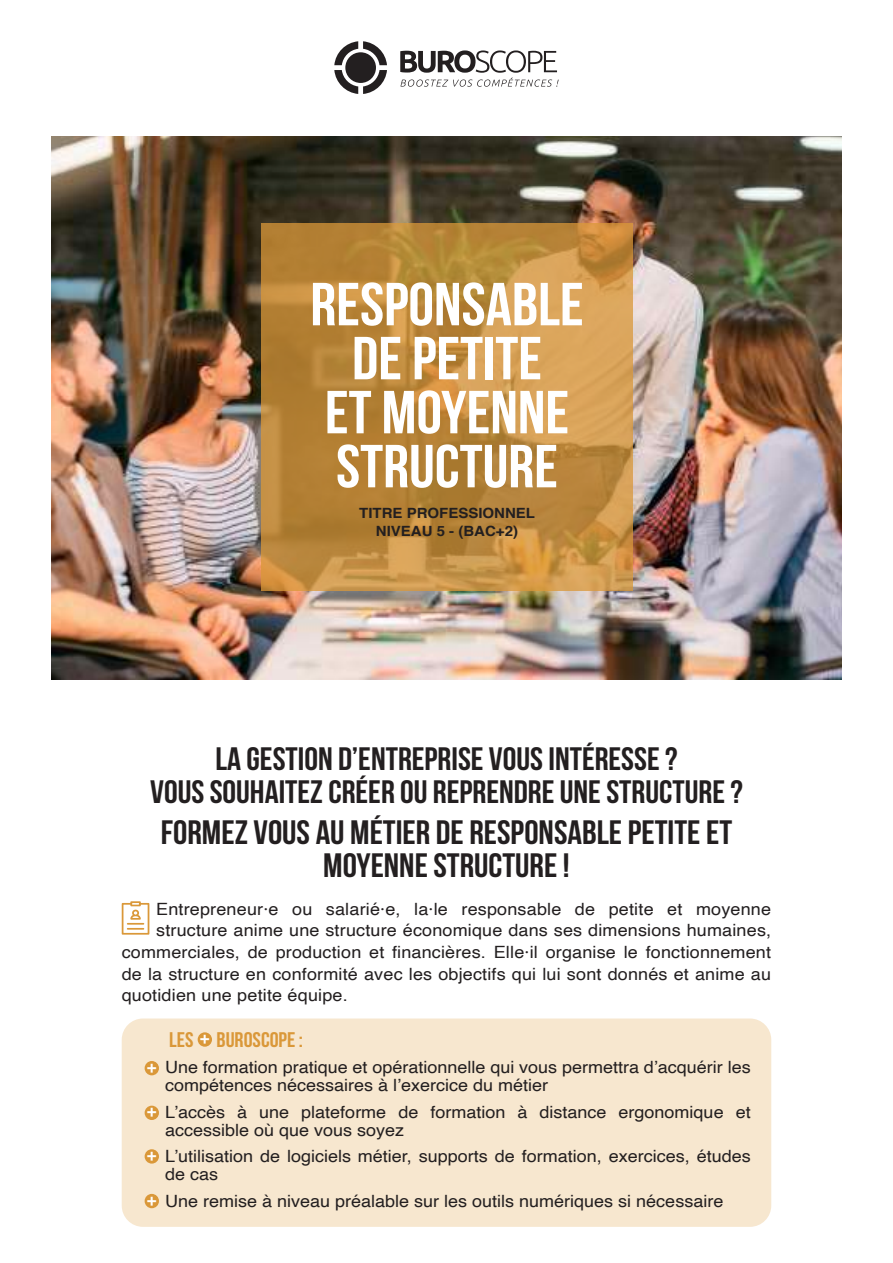
<style>
.page{position:relative;width:893px;height:1263px;background:#fff}
.page>*{position:absolute;margin:0;border:0;box-sizing:border-box;transform-origin:0 0}
.t1{font:700 60.6px/54px "Bebas Neue";color:#fff;text-align:center;scale:1.06 1}
.t2{font:700 33.9px/33px "Bebas Neue";color:#231f20;text-align:center;scale:1.06 1}
.t3{font:700 32.4px/33px "Bebas Neue";color:#231f20;text-align:center;scale:1.06 1}
.t4{font:700 25.2px "Bebas Neue";color:#fff}
.t5{font:700 21.15px "Bebas Neue";color:#da9839;scale:1.06 1}
.t6{font:16.95px/18px "Helvetica";color:#231f20;scale:1.06 1}
.t7{font:700 14.1px/18px "Helvetica";color:#231f20;text-align:center;scale:1.06 1}
</style>
<div class="page">
<svg style="left:334px;top:41px;width:53px;height:53px"></svg>
<svg style="left:400px;top:50px;width:159px;height:37px"></svg>
<div style="left:122px;top:1018px;width:649px;height:209px;background:#f7e7cf;border-radius:21px"></div>
<svg style="left:122px;top:901px;width:27px;height:34px"></svg>
<div style="left:198px;top:1032px;width:14px;height:15px;background:#da9839;border-radius:50%"></div>
<div style="left:145px;top:1061px;width:14px;height:14px;background:#da9839;border-radius:50%"></div>
<div style="left:145px;top:1149px;width:14px;height:14px;background:#da9839;border-radius:50%"></div>
<div style="left:145px;top:1106px;width:14px;height:14px;background:#da9839;border-radius:50%"></div>
<div style="left:145px;top:1194px;width:14px;height:14px;background:#da9839;border-radius:50%"></div>
<img style="left:51px;top:136px;width:791px;height:543px">
<svg style="left:261px;top:223px;width:371px;height:367px;background:#c08c40"></svg>
<h1 class="t1" style="left:310px;top:277px;width:259px">RESPONSABLE<br>DE PETITE<br>ET MOYENNE<br>STRUCTURE</h1>
<p class="t7" style="left:359px;top:504px;width:167px">TITRE PROFESSIONNEL<br>NIVEAU 5 - (BAC+2)</p>
<h3 class="t3" style="left:150px;top:742px;width:560px">LA GESTION D’ENTREPRISE VOUS INTÉRESSE ?<br>VOUS SOUHAITEZ CRÉER OU REPRENDRE UNE STRUCTURE ?</h3>
<h2 class="t2" style="left:161px;top:816px;width:540px">FORMEZ VOUS AU MÉTIER DE RESPONSABLE PETITE ET<br>MOYENNE STRUCTURE !</h2>
<p class="t6" style="left:156px;top:900px;width:582px">Entrepreneur·e ou salarié·e, la·le responsable de petite et moyenne</p>
<p class="t6" style="left:156px;top:922px;width:582px">structure anime une structure économique dans ses dimensions humaines,</p>
<p class="t6" style="left:122px;top:943px;width:614px">commerciales, de production et financières. Elle·il organise le fonctionnement</p>
<p class="t6" style="left:122px;top:965px;width:614px">de la structure en conformité avec les objectifs qui lui sont donnés et anime au</p>
<p class="t6" style="left:122px;top:987px;width:215px">quotidien une petite équipe.</p>
<p class="t5" style="left:169px;top:1028px;width:128px">LES BUROSCOPE :</p>
<p class="t6" style="left:165px;top:1059px;width:554px">Une formation pratique et opérationnelle qui vous permettra d’acquérir les compétences nécessaires à l’exercice du métier</p>
<p class="t6" style="left:165px;top:1103px;width:554px">L’accès à une plateforme de formation à distance ergonomique et accessible où que vous soyez</p>
<p class="t6" style="left:165px;top:1148px;width:554px">L’utilisation de logiciels métier, supports de formation, exercices, études de cas</p>
<p class="t6" style="left:165px;top:1192px;width:528px">Une remise à niveau préalable sur les outils numériques si nécessaire</p>
<h3 class="t4" style="left:200px;top:1025px;width:11px">+</h3>
<h3 class="t4" style="left:147px;top:1054px;width:11px">+</h3>
<h3 class="t4" style="left:147px;top:1099px;width:11px">+</h3>
<h3 class="t4" style="left:147px;top:1142px;width:11px">+</h3>
<h3 class="t4" style="left:147px;top:1187px;width:11px">+</h3>
</div>
